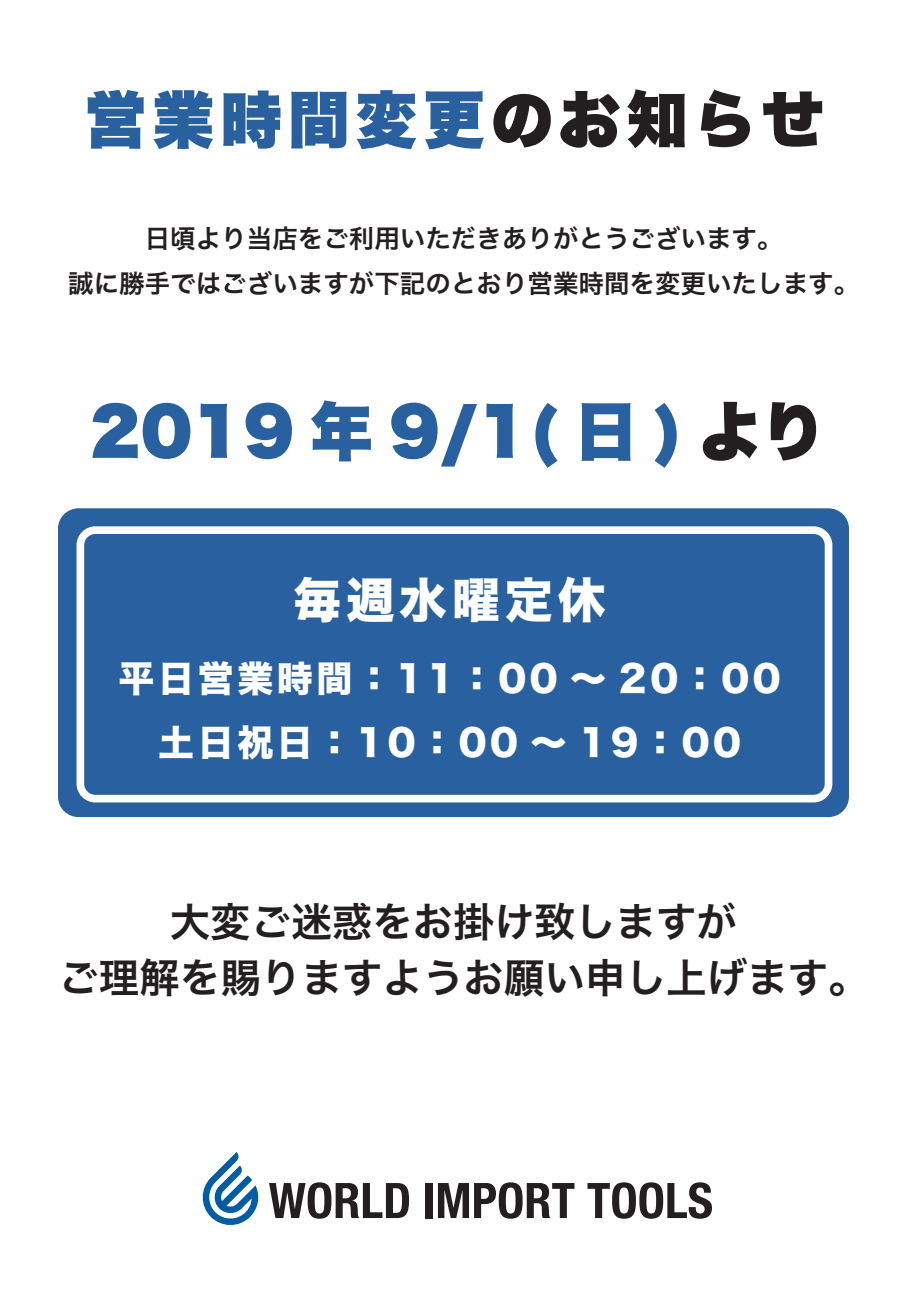
<style>
.page{position:relative;width:919px;height:1289px;background:#fff}
.page>*{position:absolute;margin:0;border:0;box-sizing:border-box;transform-origin:0 0}
.t1{font:63px "Hiragino Sans W9";color:#29609f}
.t2{font:61.5px "Hiragino Sans W9";letter-spacing:.1em;color:#29609f}
.t3{font:48px "Hiragino Sans W8";letter-spacing:.1em;color:#fff}
.t4{font:40.5px/55.5px "Hiragino Sans W6";color:#231f20;text-align:center}
.t5{font:36px/64.5px "Hiragino Sans W8";letter-spacing:.1em;color:#fff;text-align:center}
.t6{font:25.5px/45px "Hiragino Sans W6";color:#231f20;text-align:center}
.s1{color:#231f20}
</style>
<div class="page">
<div style="left:58px;top:508px;width:790px;height:309px;background:#29609f"></div>
<svg style="left:76px;top:526px;width:756px;height:276px;background:#376aa5"></svg>
<svg style="left:269px;top:1182px;width:140px;height:36px"></svg>
<div style="left:425px;top:1182px;width:7px;height:35px;background:#231f20"></div>
<svg style="left:438px;top:1182px;width:136px;height:36px"></svg>
<svg style="left:587px;top:1182px;width:125px;height:36px"></svg>
<svg style="left:202px;top:1152px;width:57px;height:73px"></svg>
<h2 class="t2" style="left:85px;top:86px;width:739px">営業時間変更<span class="s1">のお知らせ</span></h2>
<p class="t6" style="left:68px;top:215px;width:792px">日頃より当店をご利用いただきありがとうございます。<br>誠に勝手ではございますが下記のとおり営業時間を変更いたします。</p>
<h1 class="t1" style="left:90px;top:396px;width:736px">2019 年 9/1( 日 ) <span class="s1">より</span></h1>
<h3 class="t3" style="left:293px;top:573px;width:313px">毎週水曜定休</h3>
<h3 class="t5" style="left:118px;top:647px;width:663px">平日営業時間：11：00 ～ 20：00土日祝日：10：00 ～ 19：00</h3>
<h3 class="t4" style="left:58px;top:892px;width:811px">大変ご迷惑をお掛け致しますが<br>ご理解を賜りますようお願い申し上げます。</h3>
</div>
